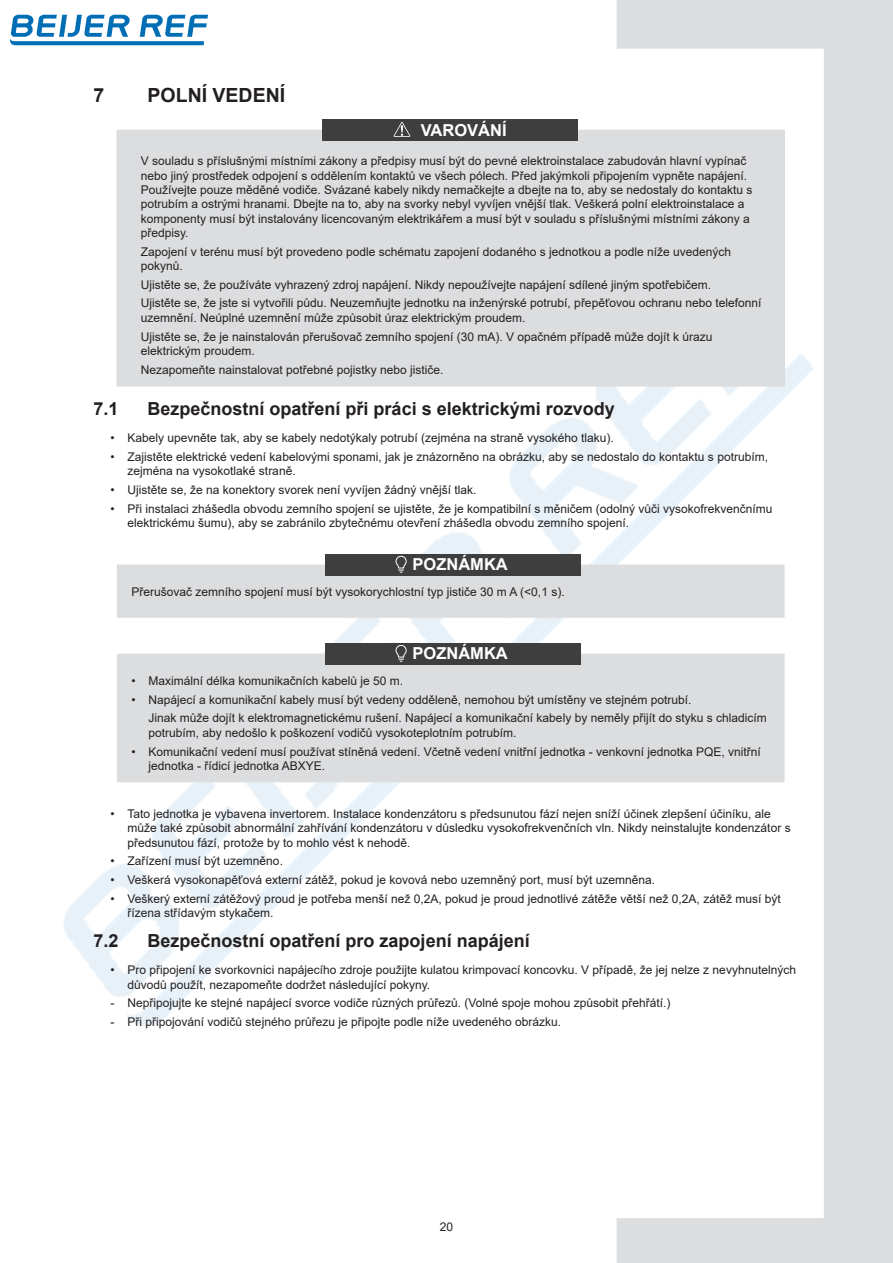
<style>
.page{position:relative;width:893px;height:1263px;background:#fff}
.page>*{position:absolute;margin:0;border:0;box-sizing:border-box;transform-origin:0 0}
.t1{font:700 19.5px "Arial";color:#231f20}
.t2{font:700 18px "Arial";color:#231f20}
.t3{font:700 16.5px "Arial";color:#fff}
.t4{font:12px/14.4px "Arial";color:#231f20}
</style>
<div class="page">
<img style="left:63px;top:387px;width:553px;height:640px">
<img style="left:9px;top:14px;width:200px;height:32px">
<svg style="left:616px;top:0;width:277px;height:1263px"></svg>
<div style="left:116px;top:130px;width:669px;height:257px;background:#dcdddf"></div>
<div style="left:323px;top:119px;width:255px;height:21px;background:#3e3e3f"></div>
<svg style="left:394px;top:122px;width:16px;height:15px"></svg>
<div style="left:325px;top:554px;width:255px;height:21px;background:#3e3e3f"></div>
<svg style="left:117px;top:555px;width:667px;height:63px"></svg>
<div style="left:117px;top:654px;width:667px;height:128px;background:#dcdddf"></div>
<div style="left:325px;top:643px;width:255px;height:21px;background:#3e3e3f"></div>
<svg style="left:395px;top:645px;width:12px;height:17px"></svg>
<h1 class="t1" style="left:94px;top:81px;width:12px">7</h1>
<h1 class="t1" style="left:148px;top:81px;width:139px">POLNÍ VEDENÍ</h1>
<h3 class="t3" style="left:421px;top:118px;width:87px">VAROVÁNÍ</h3>
<p class="t4" style="left:141px;top:154px;width:613px">V souladu s příslušnými místními zákony a předpisy musí být do pevné elektroinstalace zabudován hlavní vypínač nebo jiný prostředek odpojení s oddělením kontaktů ve všech pólech. Před jakýmkoli připojením vypněte napájení.<br>Používejte pouze měděné vodiče. Svázané kabely nikdy nemačkejte a dbejte na to, aby se nedostaly do kontaktu s potrubím a ostrými hranami. Dbejte na to, aby na svorky nebyl vyvíjen vnější tlak. Veškerá polní elektroinstalace a komponenty musí být instalovány licencovaným elektrikářem a musí být v souladu s příslušnými místními zákony a předpisy.</p>
<p class="t4" style="left:141px;top:244px;width:592px">Zapojení v terénu musí být provedeno podle schématu zapojení dodaného s jednotkou a podle níže uvedených pokynů.</p>
<p class="t4" style="left:141px;top:275px;width:622px;line-height:18.6px">Ujistěte se, že používáte vyhrazený zdroj napájení. Nikdy nepoužívejte napájení sdílené jiným spotřebičem.<br>Ujistěte se, že jste si vytvořili půdu. Neuzemňujte jednotku na inženýrské potrubí, přepěťovou ochranu nebo telefonní</p>
<p class="t4" style="left:141px;top:308px;width:573px;line-height:18.6px">uzemnění. Neúplné uzemnění může způsobit úraz elektrickým proudem.<br>Ujistěte se, že je nainstalován přerušovač zemního spojení (30 mA). V opačném případě může dojít k úrazu</p>
<p class="t4" style="left:141px;top:341px;width:304px;line-height:18.6px">elektrickým proudem.<br>Nezapomeňte nainstalovat potřebné pojistky nebo jističe.</p>
<h2 class="t2" style="left:94px;top:396px;width:27px">7.1</h2>
<h2 class="t2" style="left:148px;top:396px;width:469px">Bezpečnostní opatření při práci s elektrickými rozvody</h2>
<p class="t4" style="left:111px;top:431px;width:505px">• Kabely upevněte tak, aby se kabely nedotýkaly potrubí (zejména na straně vysokého tlaku).</p>
<p class="t4" style="left:128px;top:449px;width:642px;text-indent:-17px">• Zajistěte elektrické vedení kabelovými sponami, jak je znázorněno na obrázku, aby se nedostalo do kontaktu s potrubím, zejména na vysokotlaké straně.</p>
<p class="t4" style="left:111px;top:482px;width:367px">• Ujistěte se, že na konektory svorek není vyvíjen žádný vnější tlak.</p>
<p class="t4" style="left:128px;top:501px;width:646px;text-indent:-17px">• Při instalaci zhášedla obvodu zemního spojení se ujistěte, že je kompatibilní s měničem (odolný vůči vysokofrekvenčnímu elektrickému šumu), aby se zabránilo zbytečnému otevření zhášedla obvodu zemního spojení.</p>
<h3 class="t3" style="left:412px;top:552px;width:97px">POZNÁMKA</h3>
<p class="t4" style="left:131px;top:584px;width:435px">Přerušovač zemního spojení musí být vysokorychlostní typ jističe 30 m A (&lt;0,1 s).</p>
<h3 class="t3" style="left:412px;top:641px;width:97px">POZNÁMKA</h3>
<p class="t4" style="left:131px;top:674px;width:273px">• Maximální délka komunikačních kabelů je 50 m.</p>
<p class="t4" style="left:148px;top:690px;width:620px;line-height:18.6px;text-indent:-17px">• Napájecí a komunikační kabely musí být vedeny odděleně, nemohou být umístěny ve stejném potrubí.<br>Jinak může dojít k elektromagnetickému rušení. Napájecí a komunikační kabely by neměly přijít do styku s chladicím</p>
<p class="t4" style="left:148px;top:725px;width:370px">potrubím, aby nedošlo k poškození vodičů vysokoteplotním potrubím.</p>
<p class="t4" style="left:148px;top:744px;width:614px;text-indent:-17px">• Komunikační vedení musí používat stíněná vedení. Včetně vedení vnitřní jednotka - venkovní jednotka PQE, vnitřní jednotka - řídicí jednotka ABXYE.</p>
<p class="t4" style="left:128px;top:806px;width:664px;text-indent:-17px">• Tato jednotka je vybavena invertorem. Instalace kondenzátoru s předsunutou fází nejen sníží účinek zlepšení účiníku, ale může také způsobit abnormální zahřívání kondenzátoru v důsledku vysokofrekvenčních vln. Nikdy neinstalujte kondenzátor s předsunutou fází, protože by to mohlo vést k nehodě.</p>
<p class="t4" style="left:111px;top:854px;width:174px">• Zařízení musí být uzemněno.</p>
<p class="t4" style="left:111px;top:872px;width:546px">• Veškerá vysokonapěťová externí zátěž, pokud je kovová nebo uzemněný port, musí být uzemněna.</p>
<p class="t4" style="left:128px;top:891px;width:655px;text-indent:-17px">• Veškerý externí zátěžový proud je potřeba menší než 0,2A, pokud je proud jednotlivé zátěže větší než 0,2A, zátěž musí být řízena střídavým stykačem.</p>
<h2 class="t2" style="left:94px;top:928px;width:27px">7.2</h2>
<h2 class="t2" style="left:148px;top:928px;width:384px">Bezpečnostní opatření pro zapojení napájení</h2>
<p class="t4" style="left:128px;top:963px;width:670px;text-indent:-17px">• Pro připojení ke svorkovnici napájecího zdroje použijte kulatou krimpovací koncovku. V případě, že jej nelze z nevyhnutelných důvodů použít, nezapomeňte dodržet následující pokyny.</p>
<p class="t4" style="left:111px;top:996px;width:561px">- Nepřipojujte ke stejné napájecí svorce vodiče různých průřezů. (Volné spoje mohou způsobit přehřátí.)</p>
<p class="t4" style="left:111px;top:1014px;width:452px">- Při připojování vodičů stejného průřezu je připojte podle níže uvedeného obrázku.</p>
<p class="t4" style="left:440px;top:1219px;width:15px">20</p>
</div>
